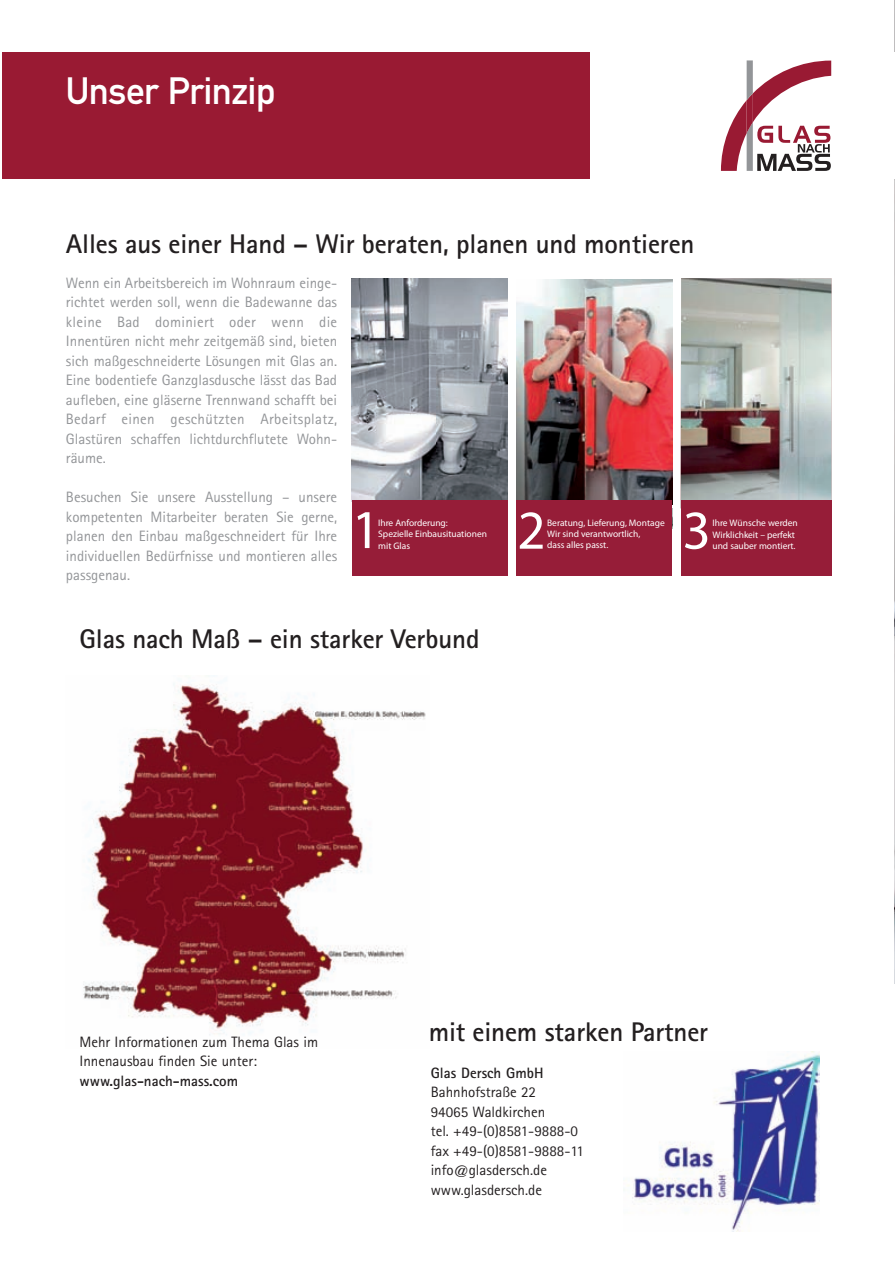
<style>
.page{position:relative;width:895px;height:1264px;background:#fff}
.page>*{position:absolute;margin:0;border:0;box-sizing:border-box;transform-origin:0 0}
.t1{font:300 55.05px "DINOT";color:#fff}
.t2{font:37.5px "DIN Mittelschrift";letter-spacing:-.015em;color:#fff}
.t3{font:700 27px "Rotis Sans Serif";letter-spacing:-.005em;color:#231f20}
.t4{font:15px/19.5px "Rotis Sans Serif";color:#939598;text-align:justify}
.t5{font:15px/19.5px "Rotis Sans Serif";color:#231f20}
.t6{font:700 15px "Rotis Sans Serif";color:#231f20}
.t7{font:700 9.45px/11.4px "DINOT";color:#fff}
.t8{font:300 9.45px/11.4px "DINOT";color:#fff}
.s1{font-family:"Calibri"}
.s2{font-weight:300}
</style>
<div class="page">
<img style="left:894px;top:2px;width:1px;height:981px">
<div style="left:2px;top:53px;width:589px;height:126px;background:#991a33"></div>
<div style="left:591px;top:53px;width:304px;height:126px;background:#fff"></div>
<svg style="left:721px;top:60px;width:110px;height:111px"></svg>
<img style="left:352px;top:278px;width:155px;height:223px">
<img style="left:516px;top:279px;width:156px;height:222px">
<img style="left:681px;top:278px;width:150px;height:223px">
<div style="left:352px;top:501px;width:155px;height:75px;background:#961d38"></div>
<div style="left:516px;top:501px;width:156px;height:75px;background:#961d38"></div>
<div style="left:681px;top:501px;width:150px;height:75px;background:#961d38"></div>
<img style="left:83px;top:684px;width:343px;height:351px">
<img style="left:627px;top:1051px;width:192px;height:180px">
<h2 class="t2" style="left:66px;top:69px;width:211px">Unser Prinzip</h2>
<h3 class="t3" style="left:66px;top:227px;width:630px">Alles aus einer Hand – Wir beraten, planen und montieren</h3>
<p class="t4" style="left:66px;top:273px;width:273px">Wenn ein Arbeitsbereich im Wohnraum einge&shy;richtet werden soll, wenn die Badewanne das kleine Bad dominiert oder wenn die Innentüren nicht mehr zeitgemäß sind, bieten sich maßgeschneiderte Lösungen mit Glas an.<br>Eine bodentiefe Ganzglasdusche lässt das Bad aufleben, eine gläserne Trennwand schafft bei Bedarf einen geschu<span class="s1">̈</span>tzten Arbeitsplatz, Glastüren schaffen lichtdurchflutete Wohn&shy;räume.</p>
<p class="t4" style="left:66px;top:487px;width:273px">Besuchen Sie unsere Ausstellung – unsere kompetenten Mitarbeiter beraten Sie gerne, planen den Einbau maßgeschneidert fu<span class="s1">̈</span>r Ihre individuellen Bedu<span class="s1">̈</span>rfnisse und montieren alles passgenau.</p>
<h1 class="t1" style="left:352px;top:509px;width:30px">1</h1>
<h1 class="t1" style="left:517px;top:509px;width:30px">2</h1>
<h1 class="t1" style="left:682px;top:509px;width:30px">3</h1>
<p class="t7" style="left:547px;top:517px;width:119px">Beratung, Lieferung, Montage</p>
<p class="t7" style="left:712px;top:518px;width:87px">Ihre Wünsche werden<br>Wirklichkeit – <span class="s2">perfekt und sauber montiert.</span></p>
<p class="t7" style="left:378px;top:518px;width:71px">Ihre Anforderung:</p>
<p class="t8" style="left:378px;top:529px;width:110px">Spezielle Einbausituationen mit Glas</p>
<p class="t8" style="left:547px;top:529px;width:95px">Wir sind verantwortlich, dass alles passt.</p>
<h3 class="t3" style="left:80px;top:622px;width:401px">Glas nach Maß – ein starker Verbund</h3>
<p class="t5" style="left:80px;top:1031px;width:240px">Mehr Informationen zum Thema Glas im<br>Innenausbau finden Sie unter:</p>
<p class="t6" style="left:80px;top:1071px;width:160px">www.glas-nach-mass.com</p>
<h3 class="t3" style="left:429px;top:1014px;width:281px">mit einem starken Partner</h3>
<p class="t6" style="left:431px;top:1063px;width:114px">Glas Dersch GmbH</p>
<p class="t5" style="left:431px;top:1082px;width:155px">Bahnhofstraße 22<br>94065 Waldkirchen<br>tel. +49-(0)8581-9888-0 fax +49-(0)8581-9888-11 info@glasdersch.de www.glasdersch.de</p>
</div>
